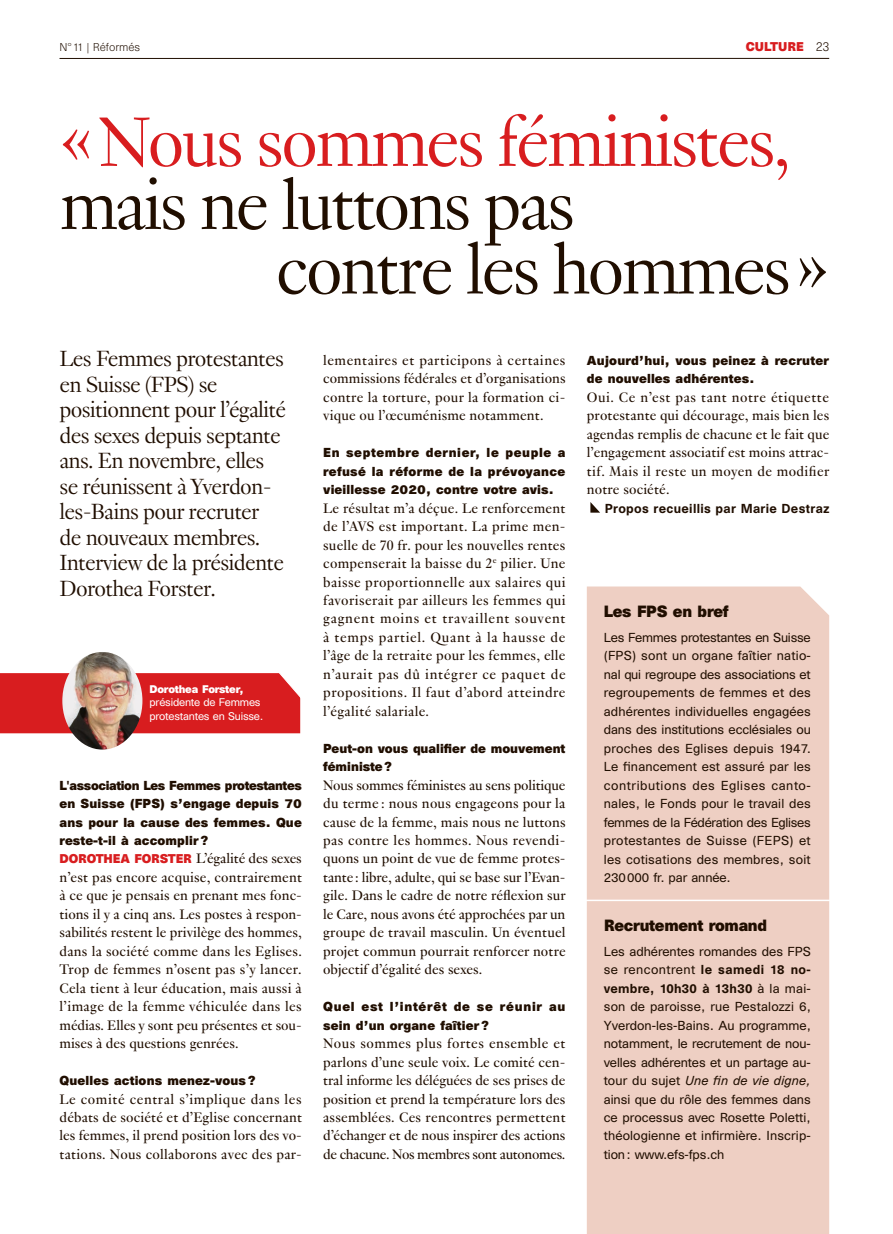
<style>
.page{position:relative;width:893px;height:1234px;background:#fff}
.page>*{position:absolute;margin:0;border:0;box-sizing:border-box;transform-origin:0 0}
.t1{font:300 76.5px/64.5px "Genath";letter-spacing:-.04em;color:#200e00}
.t2{font:300 76.5px "Genath";letter-spacing:-.04em;color:#d81d1f}
.t3{font:300 24px/25.5px "Genath";letter-spacing:-.03em;color:#200e00}
.t4{font:15px/18.5px "Genath";letter-spacing:.01em;color:#200e00;text-align:justify}
.t5{font:700 15px "Unica SB";letter-spacing:-.02em;color:#200e00}
.t6{font:12px/18.5px "Unica SB";letter-spacing:.01em;color:#200e00;text-align:justify}
.t7{font:700 12px/18.5px "Unica SB";letter-spacing:.01em;color:#200e00;text-align:justify}
.t8{font:700 12px/18.5px "Unica SB";letter-spacing:.06em;color:#200e00}
.t9{font:500 12px "Unica SB";letter-spacing:.03em;color:#200e00}
.t10{font:700 11.7px "Unica SB";color:#d81d1f}
.t11{font:300 10.5px "Unica SB";color:#200e00}
.t12{font:10.2px/13.5px "Unica SB";letter-spacing:-.02em;color:#fff}
.t13{font:700 10.2px "Unica SB";letter-spacing:-.02em;color:#fff}
.s1{font-weight:300;font-size:12px;color:#200e00}
.s2{font-family:"Unica SB";font-weight:700;font-size:11.7px;color:#d81d1f}
.s3{font-weight:500}
.s4{font-style:italic}
</style>
<div class="page">
<hr style="left:60px;top:58px;width:769px;height:1px;background:#200e00">
<svg style="left:590px;top:502px;width:10px;height:10px"></svg>
<div style="left:587px;top:586px;width:242px;height:647px;background:#eecfc3"></div>
<img style="left:62px;top:652px;width:80px;height:97px">
<svg style="left:0;top:669px;width:301px;height:64px;background:#d24b48"></svg>
<hr style="left:580px;top:899px;width:262px;height:1px;background:#fff">
<p class="t11" style="left:60px;top:41px;width:82px">N° 11 | Réformés</p>
<p class="t10" style="left:746px;top:39px;width:85px">CULTURE <span class="s1">23</span></p>
<h1 class="t2" style="left:60px;top:88px;width:733px">« Nous sommes féministes,</h1>
<h1 class="t1" style="left:276px;top:167px;width:555px;text-indent:-216px">mais ne luttons pas<br>contre les hommes »</h1>
<p class="t3" style="left:60px;top:344px;width:228px">Les Femmes protestantes en Suisse (FPS) se positionnent pour l’égalité des sexes depuis septante ans. En novembre, elles se réunissent à Yverdon&shy;les-Bains pour recruter de nouveaux membres.<br>Interview de la présidente<br>Dorothea Forster.</p>
<p class="t13" style="left:150px;top:682px;width:95px">Dorothea Forster,</p>
<p class="t12" style="left:150px;top:696px;width:115px">présidente de Femmes protestantes en Suisse.</p>
<p class="t7" style="left:60px;top:777px;width:244px">L'association Les Femmes protestantes en Suisse (FPS) s’engage depuis 70 ans pour la cause des femmes. Que reste-t-il à accomplir?</p>
<p class="t4" style="left:60px;top:848px;width:244px"><span class="s2">DOROTHEA FORSTER</span> L’égalité des sexes n’est pas encore acquise, contrairement à ce que je pensais en prenant mes fonc&shy;tions il y a cinq ans. Les postes à respon&shy;sabilités restent le privilège des hommes, dans la société comme dans les Eglises.<br>Trop de femmes n’osent pas s’y lancer.<br>Cela tient à leur éducation, mais aussi à l’image de la femme véhiculée dans les médias. Elles y sont peu présentes et sou&shy;mises à des questions genrées.</p>
<p class="t7" style="left:60px;top:1072px;width:197px">Quelles actions menez-vous?</p>
<p class="t4" style="left:60px;top:1088px;width:244px">Le comité central s’implique dans les débats de société et d’Eglise concernant les femmes, il prend position lors des vo&shy;tations. Nous collaborons avec des par-</p>
<p class="t4" style="left:323px;top:350px;width:244px">lementaires et participons à certaines commissions fédérales et d’organisations contre la torture, pour la formation ci&shy;vique ou l’œcuménisme notamment.</p>
<p class="t7" style="left:323px;top:444px;width:244px">En septembre dernier, le peuple a refusé la réforme de la prévoyance vieillesse 2020, contre votre avis.</p>
<p class="t4" style="left:323px;top:497px;width:244px">Le résultat m’a déçue. Le renforcement de l’AVS est important. La prime men&shy;suelle de 70 fr. pour les nouvelles rentes compenserait la baisse du 2<sup>e</sup> pilier. Une baisse proportionnelle aux salaires qui favoriserait par ailleurs les femmes qui gagnent moins et travaillent souvent à temps partiel. Quant à la hausse de l’âge de la retraite pour les femmes, elle n’aurait pas dû intégrer ce paquet de propositions. Il faut d’abord atteindre l’égalité salariale.</p>
<p class="t7" style="left:323px;top:740px;width:244px">Peut-on vous qualifier de mouvement féministe?</p>
<p class="t4" style="left:323px;top:774px;width:244px">Nous sommes féministes au sens politique du terme : nous nous engageons pour la cause de la femme, mais nous ne luttons pas contre les hommes. Nous revendi&shy;quons un point de vue de femme protes&shy;tante : libre, adulte, qui se base sur l’Evan&shy;gile. Dans le cadre de notre réflexion sur le Care, nous avons été approchées par un groupe de travail masculin. Un éventuel projet commun pourrait renforcer notre objectif d’égalité des sexes.</p>
<p class="t8" style="left:323px;top:998px;width:244px">Quel est l’intérêt de se réunir au sein d’un organe faîtier?</p>
<p class="t4" style="left:323px;top:1032px;width:244px">Nous sommes plus fortes ensemble et parlons d’une seule voix. Le comité cen&shy;tral informe les déléguées de ses prises de position et prend la température lors des assemblées. Ces rencontres permettent d’échanger et de nous inspirer des actions de chacune. Nos membres sont autonomes.</p>
<p class="t7" style="left:587px;top:352px;width:244px">Aujourd’hui, vous peinez à recruter de nouvelles adhérentes.</p>
<p class="t4" style="left:587px;top:387px;width:244px">Oui. Ce n’est pas tant notre étiquette protestante qui décourage, mais bien les agendas remplis de chacune et le fait que l’engagement associatif est moins attrac&shy;tif. Mais il reste un moyen de modifier notre société.</p>
<p class="t9" style="left:605px;top:500px;width:226px">Propos recueillis par Marie Destraz</p>
<p class="t5" style="left:604px;top:602px;width:126px">Les FPS en bref</p>
<p class="t6" style="left:604px;top:628px;width:209px">Les Femmes protestantes en Suisse (FPS) sont un organe faîtier natio&shy;nal qui regroupe des associations et regroupements de femmes et des adhérentes individuelles engagées dans des institutions ecclésiales ou proches des Eglises depuis 1947.<br>Le financement est assuré par les contributions des Eglises canto&shy;nales, le Fonds pour le travail des femmes de la Fédération des Eglises protestantes de Suisse (FEPS) et les cotisations des membres, soit 230 000 fr. par année.</p>
<p class="t5" style="left:604px;top:916px;width:165px">Recrutement romand</p>
<p class="t6" style="left:604px;top:942px;width:209px">Les adhérentes romandes des FPS se rencontrent <span class="s3">le samedi 18 no&shy;vembre, 10h30 à 13h30</span> à la mai&shy;son de paroisse, rue Pestalozzi 6, Yverdon-les-Bains. Au programme, notamment, le recrutement de nou&shy;velles adhérentes et un partage au&shy;tour du sujet <span class="s4">Une fin de vie digne, </span>ainsi que du rôle des femmes dans ce processus avec Rosette Poletti, théologienne et infirmière. Inscrip&shy;tion : www.efs-fps.ch</p>
</div>
